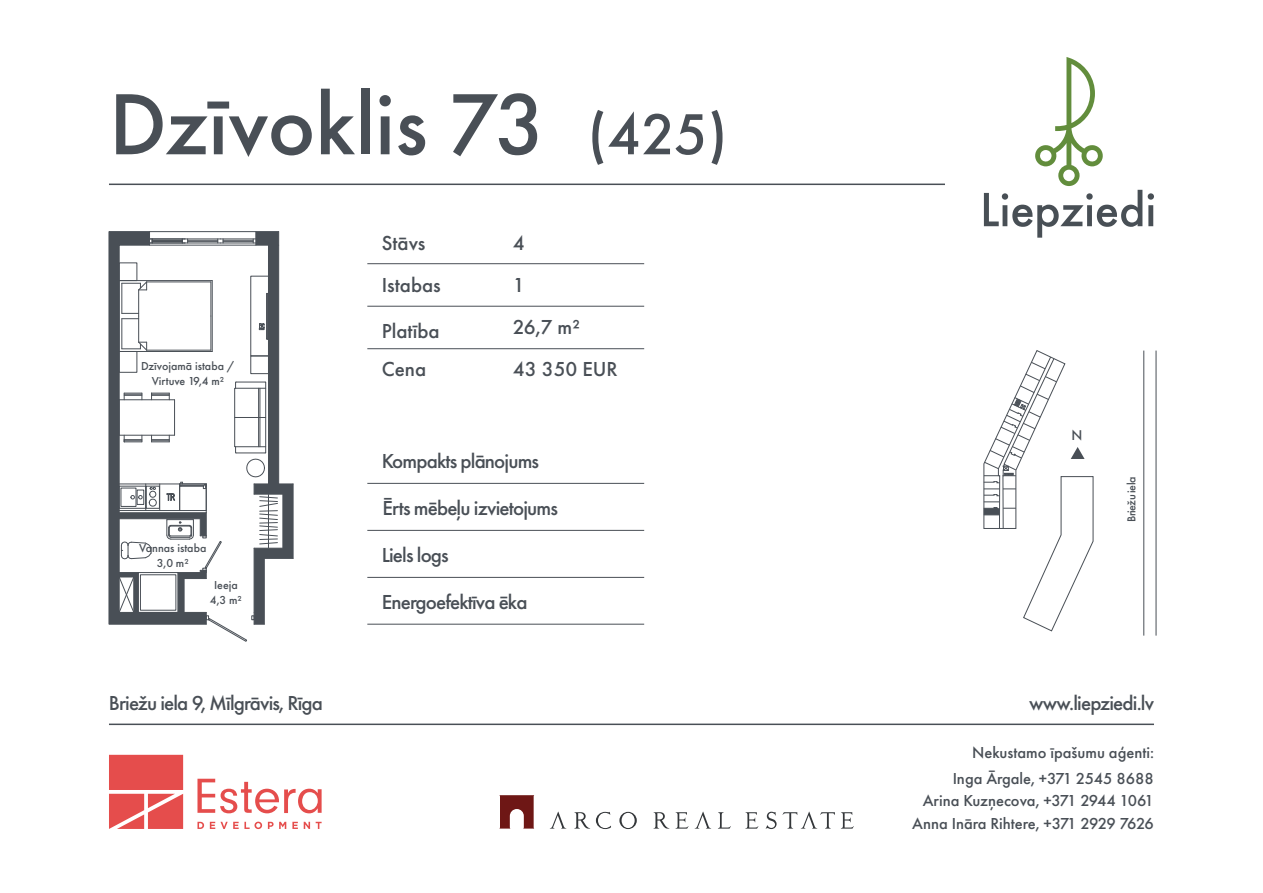
<style>
.page{position:relative;width:1263px;height:893px;background:#fff}
.page>*{position:absolute;margin:0;border:0;box-sizing:border-box;transform-origin:0 0}
.t1{font:500 90px "Futura PT";color:#494f56}
.t2{font:500 21px "Futura PT";letter-spacing:-.04em;color:#494f56}
.t3{font:500 21px/42px "Futura PT";color:#494f56}
.t4{font:500 16.5px/25.5px "Futura PT";color:#494f56;text-align:right}
.t5{font:500 14.7px "Futura PT";color:#494f56}
.t6{font:500 12px/15px "Futura PT";color:#494f56;text-align:center}
.t7{font:500 12px "Futura PT";letter-spacing:-.04em;color:#494f56}
.s1{font-size:60px}
</style>
<div class="page">
<svg style="left:984px;top:57px;width:158px;height:181px"></svg>
<svg style="left:1148px;top:193px;width:6px;height:33px"></svg>
<hr style="left:109px;top:184px;width:836px;height:1px;background:#494f56">
<hr style="left:1143px;top:351px;width:1px;height:285px;background:#494f56">
<hr style="left:1156px;top:351px;width:1px;height:285px;background:#494f56">
<hr style="left:367px;top:263px;width:277px;height:1px;background:#494f56">
<hr style="left:367px;top:306px;width:277px;height:1px;background:#494f56">
<hr style="left:367px;top:348px;width:277px;height:1px;background:#494f56">
<hr style="left:293px;top:484px;width:1px;height:74px;background:#494f56">
<svg style="left:109px;top:232px;width:184px;height:410px"></svg>
<svg style="left:983px;top:350px;width:111px;height:282px"></svg>
<hr style="left:367px;top:483px;width:277px;height:1px;background:#494f56">
<hr style="left:367px;top:530px;width:277px;height:1px;background:#494f56">
<hr style="left:367px;top:577px;width:277px;height:1px;background:#494f56">
<hr style="left:367px;top:624px;width:277px;height:1px;background:#494f56">
<hr style="left:109px;top:724px;width:1045px;height:1px;background:#494f56">
<svg style="left:499px;top:795px;width:35px;height:34px"></svg>
<svg style="left:550px;top:812px;width:304px;height:17px"></svg>
<svg style="left:197px;top:779px;width:125px;height:34px"></svg>
<svg style="left:197px;top:822px;width:7px;height:7px"></svg>
<svg style="left:210px;top:822px;width:52px;height:7px"></svg>
<svg style="left:268px;top:822px;width:18px;height:7px"></svg>
<svg style="left:292px;top:822px;width:6px;height:7px"></svg>
<svg style="left:304px;top:822px;width:6px;height:7px"></svg>
<svg style="left:316px;top:822px;width:6px;height:7px"></svg>
<svg style="left:109px;top:755px;width:74px;height:74px;background:#e86362"></svg>
<h1 class="t1" style="left:109px;top:70px;width:620px">Dzīvoklis 73 <span class="s1">(425)</span></h1>
<p class="t6" style="left:141px;top:359px;width:95px">Dzīvojamā istaba /<br>Virtuve 19,4 m²</p>
<p class="t6" style="left:139px;top:541px;width:69px">Vannas istaba<br>3,0 m²</p>
<p class="t6" style="left:210px;top:577px;width:34px">Ieeja<br>4,3 m²</p>
<p class="t3" style="left:382px;top:222px;width:61px">Stāvs<br>Istabas</p>
<p class="t3" style="left:382px;top:311px;width:59px;line-height:38.4px">Platība<br>Cena</p>
<p class="t3" style="left:513px;top:222px;width:106px">4<br>1<br>26,7 m²<br>43 350 EUR</p>
<p class="t2" style="left:382px;top:448px;width:159px">Kompakts plānojums</p>
<p class="t2" style="left:383px;top:495px;width:177px">Ērts mēbeļu izvietojums</p>
<p class="t2" style="left:382px;top:543px;width:69px">Liels logs</p>
<p class="t2" style="left:382px;top:589px;width:147px">Energoefektīva ēka</p>
<p class="t5" style="left:1071px;top:426px;width:12px">N</p>
<p class="t7" style="left:1124px;top:522px;width:47px;rotate:-90deg">Briežu iela</p>
<p class="t2" style="left:109px;top:690px;width:216px">Briežu iela 9, Mīlgrāvis, Rīga</p>
<p class="t2" style="left:1029px;top:690px;width:126px">www.liepziedi.lv</p>
<p class="t4" style="left:953px;top:740px;width:203px">Nekustamo īpašumu aģenti:<br>Inga Ārgale, +371 2545 8688</p>
<p class="t4" style="left:912px;top:790px;width:243px;line-height:22.5px">Arina Kuzņecova, +371 2944 1061<br>Anna Ināra Rihtere, +371 2929 7626</p>
</div>
